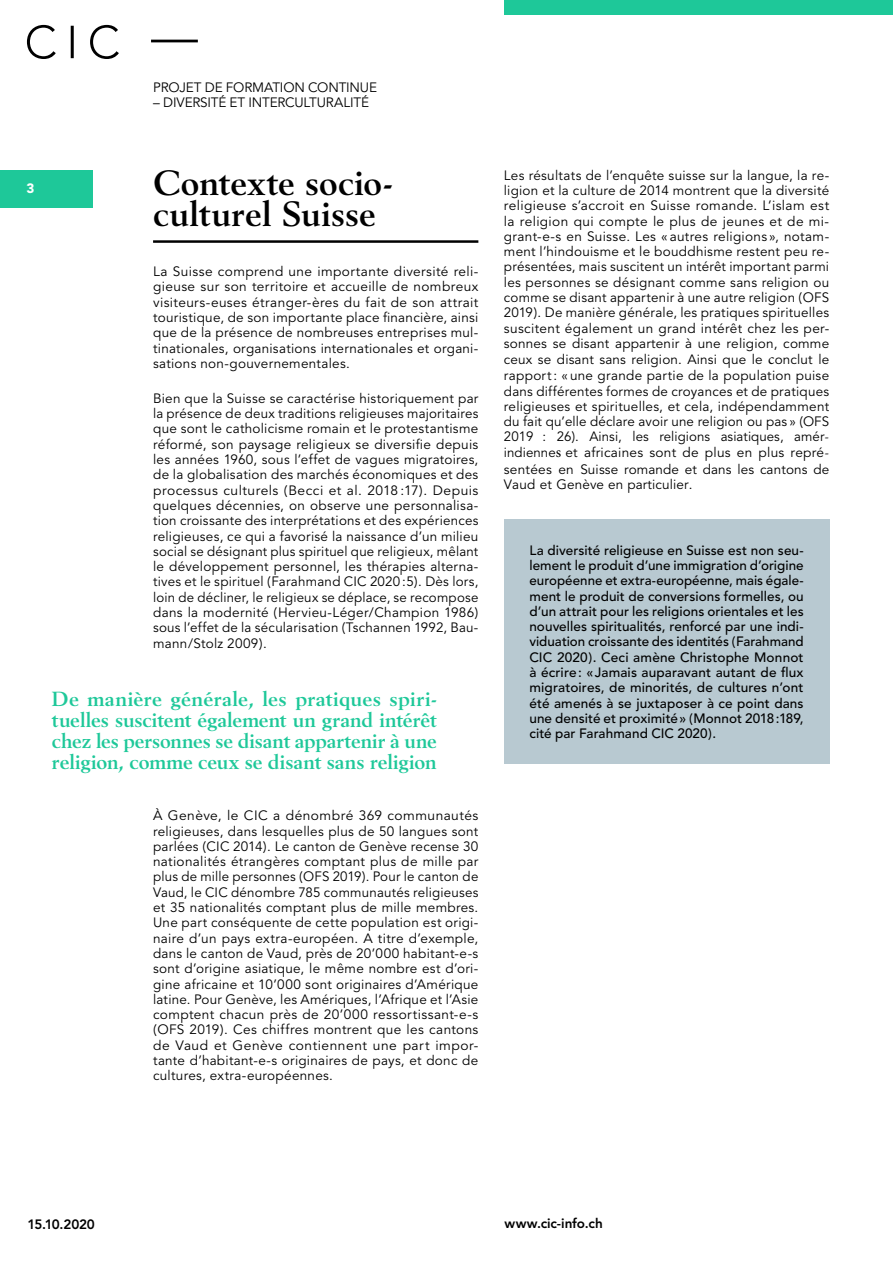
<style>
.page{position:relative;width:893px;height:1263px;background:#fff}
.page>*{position:absolute;margin:0;border:0;box-sizing:border-box;transform-origin:0 0}
.t1{font:700 34.5px/31px "Berling";letter-spacing:.005em;color:#000}
.t2{font:700 20.1px/21px "Berling";letter-spacing:-.005em;color:#1ec899;text-align:justify}
.t3{font:13.5px/15.3px "Avenir";letter-spacing:.015em;color:#000;text-align:justify}
.t4{font:500 13.5px/15.3px "Avenir";letter-spacing:.005em;color:#000;text-align:justify}
.t5{font:13.5px "Avenir";letter-spacing:-.015em;color:#000}
.t6{font:800 13.5px "Avenir";letter-spacing:-.01em;color:#000}
.t7{font:900 13.5px "Avenir";color:#fff}
.s1{font-family:"Minion Pro";font-size:15px}
</style>
<div class="page">
<div style="left:0;top:170px;width:92px;height:37px;background:#1ec899"></div>
<div style="left:504px;top:0;width:389px;height:14px;background:#1ec899"></div>
<svg style="left:27px;top:25px;width:92px;height:34px"></svg>
<hr style="left:151px;top:40px;width:47px;height:2px;background:#000">
<hr style="left:153px;top:240px;width:325px;height:3px;background:#000">
<div style="left:504px;top:519px;width:325px;height:245px;background:#b8c9d1"></div>
<p class="t5" style="left:153px;top:79px;width:225px">PROJET DE FORMATION CONTINUE</p>
<p class="t5" style="left:153px;top:95px;width:217px">– DIVERSITÉ ET INTERCULTURALITÉ</p>
<p class="t7" style="left:26px;top:180px;width:9px">3</p>
<h1 class="t1" style="left:153px;top:167px;width:241px">Contexte socio&shy;culturel Suisse</h1>
<p class="t3" style="left:153px;top:264px;width:327px">La Suisse comprend une importante diversité reli&shy;gieuse sur son territoire et accueille de nombreux visiteurs-euses étranger-ères du fait de son attrait touristique, de son importante place financière, ainsi que de la présence de nombreuses entreprises mul&shy;tinationales, organisations internationales et organi&shy;sations non-gouvernementales.</p>
<p class="t3" style="left:153px;top:391px;width:327px">Bien que la Suisse se caractérise historiquement par la présence de deux traditions religieuses majoritaires que sont le catholicisme romain et le protestantisme réformé, son paysage religieux se diversifie depuis les années 1960, sous l’effet de vagues migratoires, de la globalisation des marchés économiques et des processus culturels (Becci et al. 2018 :17). Depuis quelques décennies, on observe une personnalisa&shy;tion croissante des interprétations et des expériences religieuses, ce qui a favorisé la naissance d’un milieu social se désignant plus spirituel que religieux, mêlant le développement personnel, les thérapies alterna&shy;tives et le spirituel (Farahmand CIC 2020:5). Dès lors, loin de décliner, le religieux se déplace, se recompose dans la modernité (Hervieu-Léger/Champion 1986) sous l’effet de la sécularisation (Tschannen 1992, Bau&shy;mann/Stolz 2009).</p>
<h2 class="t2" style="left:52px;top:688px;width:386px">De manière générale, les pratiques spiri&shy;tuelles suscitent également un grand intérêt chez les personnes se disant appartenir à une religion, comme ceux se disant sans religion</h2>
<p class="t3" style="left:153px;top:808px;width:327px">À Genève, le CIC a dénombré 369 communautés religieuses, dans lesquelles plus de 50 langues sont parlées (CIC 2014). Le canton de Genève recense 30 nationalités étrangères comptant plus de mille par plus de mille personnes (OFS 2019). Pour le canton de Vaud, le CIC dénombre 785 communautés religieuses et 35 nationalités comptant plus de mille membres.<br>Une part conséquente de cette population est origi&shy;naire d’un pays extra-européen. A titre d’exemple, dans le canton de Vaud, près de 20’000 habitant-e-s sont d’origine asiatique, le même nombre est d’ori&shy;gine africaine et 10’000 sont originaires d’Amérique latine. Pour Genève, les Amériques, l’Afrique et l’Asie comptent chacun près de 20’000 ressortissant-e-s (OFS 2019). Ces chiffres montrent que les cantons de Vaud et Genève contiennent une part impor&shy;tante d’habitant-e-s originaires de pays, et donc de cultures, extra-européennes.</p>
<p class="t3" style="left:504px;top:168px;width:327px">Les résultats de l’enquête suisse sur la langue, la re&shy;ligion et la culture de 2014 montrent que la diversité religieuse s’accroit en Suisse romande. L’islam est la religion qui compte le plus de jeunes et de mi&shy;grant-e-s en Suisse. Les « autres religions », notam&shy;ment l’hindouisme et le bouddhisme restent peu re&shy;présentées, mais suscitent un intérêt important parmi les personnes se désignant comme sans religion ou comme se disant appartenir à une autre religion (OFS 2019). De manière générale, les pratiques spirituelles suscitent également un grand intérêt chez les per&shy;sonnes se disant appartenir à une religion, comme ceux se disant sans religion. Ainsi que le <span class="s1">c</span>onclut le rapport: « une grande partie de la population puise dans différentes formes de croyances et de pratiques religieuses et spirituelles, et cela, indépendamment du fait qu’elle déclare avoir une religion ou pas » (OFS 2019 : 26). Ainsi, les religions asiatiques, amér&shy;indienne<span class="s1">s</span> et africaines sont de plus en plus repré&shy;sentées en Suisse romande et dans les cantons de Vaud et Genève en particulier.</p>
<p class="t4" style="left:529px;top:543px;width:276px">La diversité religieuse en Suisse est non seu&shy;lement le produit d’une immigration d’origine européenne et extra-européenne, mais égale&shy;ment le produit de conversions formelles, ou d’un attrait pour les religions orientales et les nouvelles spiritualités, renforcé par une indi&shy;viduation croissante des identités (Farahmand CIC 2020). Ceci amène Christophe Monnot à écrire: «Jamais auparavant autant de flux migratoires, de minorités, de cultures n’ont été amenés à se juxtaposer à ce point dans une densité et proximité» (Monnot 2018:189, cité par Farahmand CIC 2020).</p>
<p class="t6" style="left:28px;top:1216px;width:69px">15.10.2020</p>
<p class="t6" style="left:504px;top:1216px;width:100px">www.cic-info.ch</p>
</div>
